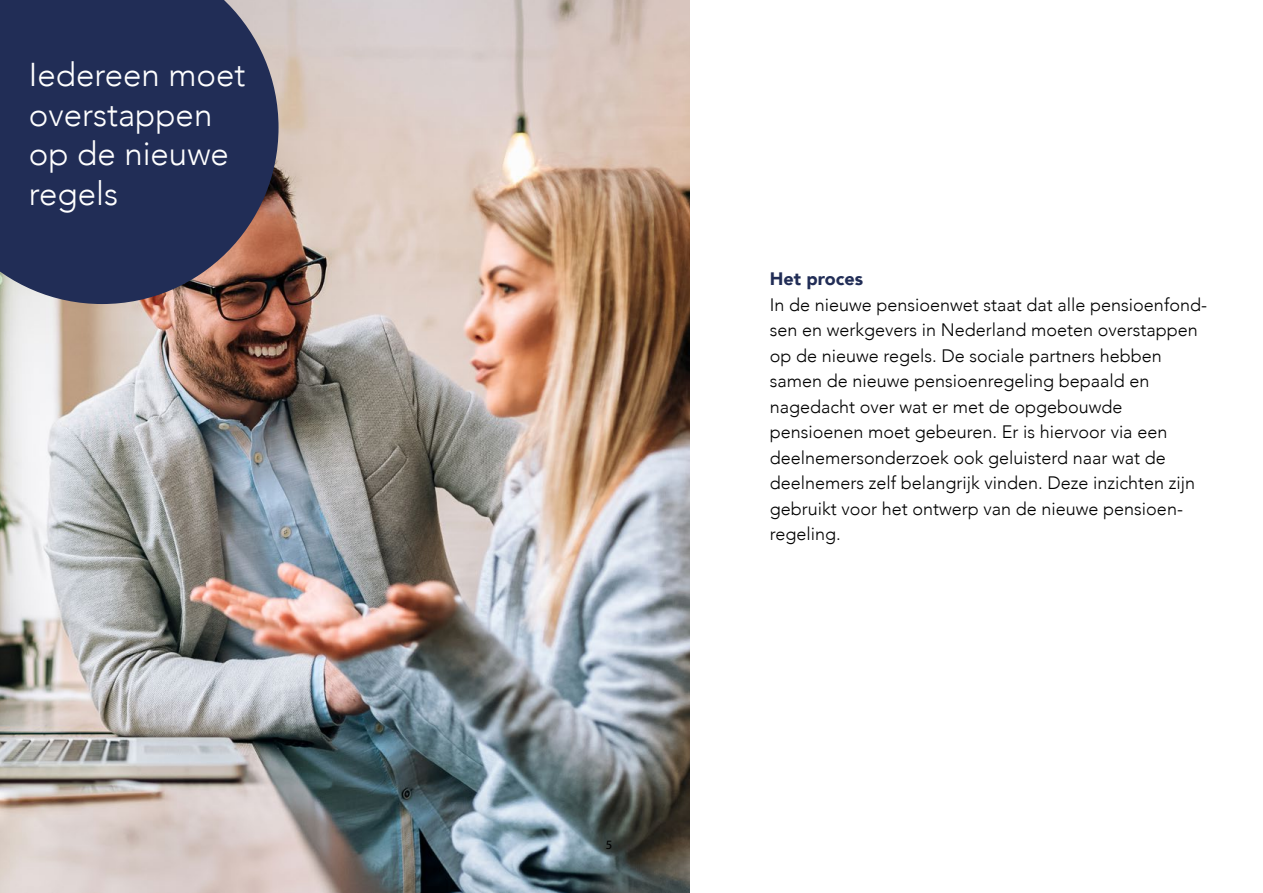
<style>
.page{position:relative;width:1263px;height:893px;background:#fff}
.page>*{position:absolute;margin:0;border:0;box-sizing:border-box;transform-origin:0 0}
.t1{font:300 33px/39.6px "Avenir";color:#fff}
.t2{font:300 18px/25.5px "Avenir";color:#000}
.t3{font:900 18px "Avenir";color:#212d56}
.t4{font:12.75px "Myriad Pro";color:#000}
</style>
<div class="page">
<img style="left:0;top:0;width:690px;height:893px">
<svg style="left:0;top:0;width:279px;height:304px;background:#303759"></svg>
<h1 class="t1" style="left:29px;top:55px;width:218px">Iedereen moet overstappen op de nieuwe regels</h1>
<p class="t4" style="left:606px;top:836px;width:8px">5</p>
<p class="t3" style="left:770px;top:264px;width:95px">Het proces</p>
<p class="t2" style="left:770px;top:292px;width:439px">In de nieuwe pensioenwet staat dat alle pensioenfond&shy;sen en werkgevers in Nederland moeten overstappen op de nieuwe regels. De sociale partners hebben samen de nieuwe pensioenregeling bepaald en nagedacht over wat er met de opgebouwde pensioenen moet gebeuren. Er is hiervoor via een deelnemersonderzoek ook geluisterd naar wat de deelnemers zelf belangrijk vinden. Deze inzichten zijn gebruikt voor het ontwerp van de nieuwe pensioen&shy;regeling.</p>
</div>
